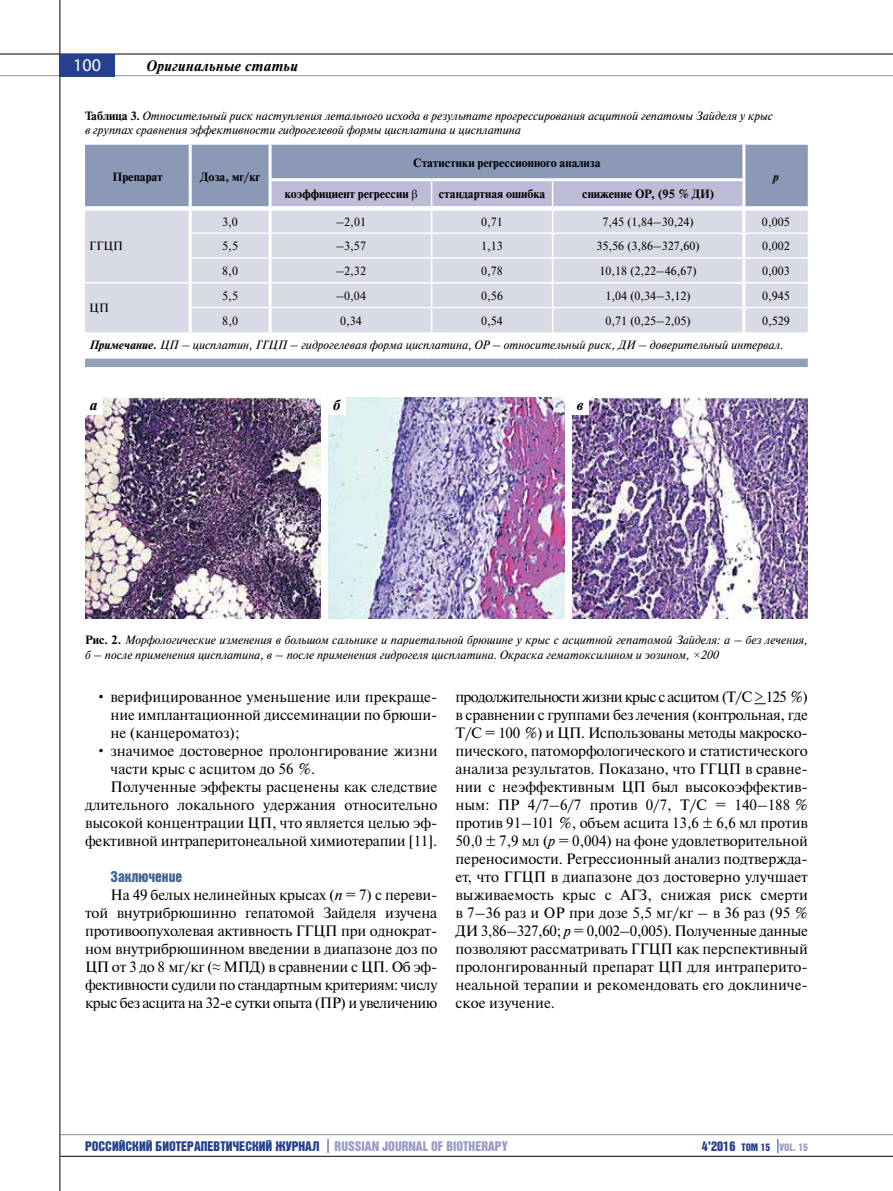
<style>
.page{position:relative;width:893px;height:1191px;background:#fff}
.page>*{position:absolute;margin:0;border:0;box-sizing:border-box;transform-origin:0 0}
.t1{font:18px "Myriad Pro";color:#fff}
.t2{font:15px/18px "Newton C";color:#000;text-align:justify}
.t3{font:italic 700 15px "Newton C";letter-spacing:.02em;color:#000}
.t4{font:15px "Bastion Kontrast Alt C";color:#3f6591}
.t5{font:13.5px "Bastion Kontrast Alt C";color:#25408f}
.t6{font:italic 12px/14.4px "Newton C";color:#000}
.t7{font:12px "Newton C";color:#000}
.t8{font:700 12px "Newton C";color:#000}
.t9{font:italic 700 12px "Newton C";color:#000}
.s1{font-weight:700;font-style:normal}
.s2{font-family:"Times New Roman";font-weight:400}
.s3{font-style:normal}
.s4{font-weight:700}
.s5{font-family:"Times New Roman"}
.s6{font-style:italic}
.s7{color:#9b9bc5}
.s8{font-size:10.5px}
.s9{font-size:10.5px;color:#9b9bc5}
</style>
<div class="page">
<hr style="left:60px;top:1134px;width:833px;height:1px;background:#939598">
<hr style="left:60px;top:1155px;width:833px;height:1px;background:#000">
<hr style="left:60px;top:0;width:1px;height:1191px;background:#000">
<hr style="left:0;top:54px;width:893px;height:1px;background:#000">
<hr style="left:0;top:75px;width:893px;height:1px;background:#939598">
<div style="left:60px;top:54px;width:55px;height:22px;background:#25408f"></div>
<svg style="left:328px;top:1139px;width:1px;height:13px"></svg>
<svg style="left:777px;top:1139px;width:1px;height:13px"></svg>
<svg style="left:754px;top:703px;width:12px;height:1px"></svg>
<div style="left:85px;top:145px;width:723px;height:61px;background:#8b99b7"></div>
<div style="left:85px;top:211px;width:723px;height:121px;background:#d8dbe5"></div>
<svg style="left:85px;top:358px;width:723px;height:9px;background:#9aa6c0"></svg>
<hr style="left:189px;top:145px;width:3px;height:35px;background:#fff">
<hr style="left:269px;top:145px;width:3px;height:33px;background:#fff">
<hr style="left:742px;top:145px;width:3px;height:33px;background:#fff">
<hr style="left:189px;top:180px;width:3px;height:26px;background:#fff">
<hr style="left:189px;top:211px;width:3px;height:22px;background:#fff">
<hr style="left:269px;top:211px;width:3px;height:21px;background:#fff">
<hr style="left:742px;top:211px;width:3px;height:21px;background:#fff">
<hr style="left:189px;top:233px;width:3px;height:25px;background:#fff">
<hr style="left:269px;top:234px;width:3px;height:23px;background:#fff">
<hr style="left:742px;top:234px;width:3px;height:23px;background:#fff">
<hr style="left:189px;top:258px;width:3px;height:24px;background:#fff">
<hr style="left:269px;top:259px;width:3px;height:23px;background:#fff">
<hr style="left:742px;top:259px;width:3px;height:23px;background:#fff">
<hr style="left:189px;top:283px;width:3px;height:24px;background:#fff">
<hr style="left:269px;top:283px;width:3px;height:24px;background:#fff">
<hr style="left:742px;top:283px;width:3px;height:24px;background:#fff">
<hr style="left:189px;top:307px;width:3px;height:25px;background:#fff">
<hr style="left:269px;top:308px;width:3px;height:24px;background:#fff">
<hr style="left:742px;top:308px;width:3px;height:24px;background:#fff">
<hr style="left:192px;top:232px;width:78px;height:2px;background:#fff">
<hr style="left:744px;top:232px;width:64px;height:2px;background:#fff">
<hr style="left:192px;top:257px;width:78px;height:2px;background:#fff">
<hr style="left:744px;top:257px;width:64px;height:2px;background:#fff">
<hr style="left:85px;top:282px;width:105px;height:1px;background:#fff">
<hr style="left:190px;top:282px;width:80px;height:1px;background:#fff">
<hr style="left:744px;top:282px;width:64px;height:1px;background:#fff">
<hr style="left:192px;top:307px;width:78px;height:1px;background:#fff">
<hr style="left:744px;top:307px;width:64px;height:1px;background:#fff">
<hr style="left:269px;top:178px;width:163px;height:3px;background:#fff">
<hr style="left:269px;top:181px;width:3px;height:25px;background:#fff">
<hr style="left:432px;top:178px;width:121px;height:3px;background:#fff">
<hr style="left:553px;top:178px;width:192px;height:3px;background:#fff">
<hr style="left:742px;top:181px;width:3px;height:25px;background:#fff">
<svg style="left:270px;top:180px;width:474px;height:152px;background:#d5d8e4"></svg>
<div style="left:270px;top:206px;width:162px;height:5px;background:#fff"></div>
<div style="left:432px;top:206px;width:121px;height:5px;background:#fff"></div>
<div style="left:553px;top:206px;width:191px;height:5px;background:#fff"></div>
<img style="left:85px;top:398px;width:235px;height:221px">
<img style="left:573px;top:398px;width:235px;height:221px">
<img style="left:329px;top:398px;width:235px;height:221px">
<div style="left:85px;top:398px;width:17px;height:17px;background:#fff"></div>
<div style="left:328px;top:398px;width:17px;height:17px;background:#fff"></div>
<div style="left:571px;top:398px;width:17px;height:17px;background:#fff"></div>
<p class="t1" style="left:73px;top:54px;width:29px">100</p>
<p class="t3" style="left:147px;top:57px;width:153px">Оригинальные статьи</p>
<p class="t6" style="left:85px;top:109px;width:689px"><span class="s1">Таблица 3.</span> Относительный риск наступления летального исхода в результате прогрессирования асцитной гепатомы Зайделя у крыс в группах сравнения эффективности гидрогелевой формы цисплатина и цисплатина</p>
<p class="t8" style="left:112px;top:170px;width:52px">Препарат</p>
<p class="t8" style="left:200px;top:170px;width:61px">Доза, мг/кг</p>
<p class="t8" style="left:413px;top:156px;width:189px">Статистики регрессионного анализа</p>
<p class="t9" style="left:773px;top:171px;width:7px">p</p>
<p class="t7" style="left:89px;top:240px;width:35px">ГГЦП</p>
<p class="t8" style="left:285px;top:187px;width:134px">коэффициент регрессии <span class="s2">β</span></p>
<p class="t8" style="left:439px;top:187px;width:108px">стандартная ошибка</p>
<p class="t8" style="left:582px;top:187px;width:133px">снижение ОР, (95 % ДИ)</p>
<p class="t7" style="left:222px;top:215px;width:17px">3,0</p>
<p class="t7" style="left:336px;top:215px;width:32px">–2,01</p>
<p class="t7" style="left:481px;top:215px;width:23px">0,71</p>
<p class="t7" style="left:603px;top:215px;width:93px">7,45 (1,84–30,24)</p>
<p class="t7" style="left:762px;top:215px;width:29px">0,005</p>
<p class="t7" style="left:222px;top:240px;width:17px">5,5</p>
<p class="t7" style="left:336px;top:240px;width:32px">–3,57</p>
<p class="t7" style="left:481px;top:240px;width:23px">1,13</p>
<p class="t7" style="left:596px;top:240px;width:105px">35,56 (3,86–327,60)</p>
<p class="t7" style="left:762px;top:240px;width:29px">0,002</p>
<p class="t7" style="left:222px;top:264px;width:17px">8,0</p>
<p class="t7" style="left:336px;top:264px;width:32px">–2,32</p>
<p class="t7" style="left:481px;top:264px;width:23px">0,78</p>
<p class="t7" style="left:600px;top:264px;width:99px">10,18 (2,22–46,67)</p>
<p class="t7" style="left:762px;top:264px;width:29px">0,003</p>
<p class="t7" style="left:222px;top:289px;width:17px">5,5</p>
<p class="t7" style="left:336px;top:289px;width:32px">–0,04</p>
<p class="t7" style="left:481px;top:289px;width:23px">0,56</p>
<p class="t7" style="left:606px;top:289px;width:87px">1,04 (0,34–3,12)</p>
<p class="t7" style="left:762px;top:289px;width:29px">0,945</p>
<p class="t7" style="left:222px;top:314px;width:17px">8,0</p>
<p class="t7" style="left:340px;top:314px;width:23px">0,34</p>
<p class="t7" style="left:481px;top:314px;width:23px">0,54</p>
<p class="t7" style="left:606px;top:314px;width:87px">0,71 (0,25–2,05)</p>
<p class="t7" style="left:89px;top:302px;width:21px">ЦП</p>
<p class="t6" style="left:89px;top:309px;width:702px;line-height:23.9px;text-indent:673px"><span class="s3">0,529<br></span><span class="s4">Примечание.</span> ЦП – цисплатин, ГГЦП – гидрогелевая форма цисплатина, ОР – относительный риск, ДИ – доверительный интервал.</p>
<p class="t3" style="left:90px;top:396px;width:9px">а</p>
<p class="t3" style="left:333px;top:396px;width:9px">б</p>
<p class="t3" style="left:577px;top:396px;width:8px">в</p>
<p class="t6" style="left:85px;top:633px;width:724px"><span class="s1">Рис. 2.</span> Морфологические изменения в большом сальнике и париетальной брюшине у крыс с асцитной гепатомой Зайделя: а – без лечения, б – после применения цисплатина, в – после применения гидрогеля цисплатина. Окраска гематоксилином и эозином, <span class="s5">×</span>200</p>
<p class="t2" style="left:111px;top:688px;width:328px;text-align:left;text-indent:-15px">• верифицированное уменьшение или прекраще&shy;ние имплантационной диссеминации по брюши&shy;не (канцероматоз);</p>
<p class="t2" style="left:96px;top:742px;width:343px">• значимое достоверное пролонгирование жизни</p>
<p class="t2" style="left:111px;top:760px;width:206px">части крыс с асцитом до 56 %.</p>
<p class="t2" style="left:111px;top:778px;width:328px">Полученные эффекты расценены как следствие</p>
<p class="t2" style="left:85px;top:796px;width:354px">длительного локального удержания относительно</p>
<p class="t2" style="left:85px;top:814px;width:354px">высокой концентрации ЦП, что является целью эф-</p>
<p class="t2" style="left:85px;top:832px;width:354px">фективной интраперитонеальной химиотерапии [11].</p>
<p class="t4" style="left:111px;top:869px;width:73px">ЗАКЛЮЧЕНИЕ</p>
<p class="t2" style="left:85px;top:886px;width:354px;text-indent:26px">На 49 белых нелинейных крысах (<span class="s6">n</span> = 7) с переви&shy;той внутрибрюшинно гепатомой Зайделя изучена противоопухолевая активность ГГЦП при однократ&shy;ном внутрибрюшинном введении в диапазоне доз по ЦП от 3 до 8 мг/кг (<span class="s5">≈</span> МПД) в сравнении с ЦП. Об эф&shy;фективности судили по стандартным критериям: числу крыс без асцита на 32-е сутки опыта (ПР) и увеличению</p>
<p class="t2" style="left:455px;top:688px;width:354px">продолжительности жизни крыс с асцитом (Т/С &gt; 125 %) в сравнении с группами без лечения (контрольная, где Т/С = 100 %) и ЦП. Использованы методы макроско&shy;пического, патоморфологического и статистического анализа результатов. Показано, что ГГЦП в сравне&shy;нии с неэффективным ЦП был высокоэффектив&shy;ным: ПР 4/7–6/7 против 0/7, Т/С = 140–188 % против 91–101 %, объем асцита 13,6 ± 6,6 мл против 50,0 ± 7,9 мл (<span class="s6">р</span> = 0,004) на фоне удовлетворительной переносимости. Регрессионный анализ подтвержда&shy;ет, что ГГЦП в диапазоне доз достоверно улучшает выживаемость крыс с АГЗ, снижая риск смерти в 7–36 раз и ОР при дозе 5,5 мг/кг – в 36 раз (95 % ДИ 3,86–327,60; <span class="s6">р</span> = 0,002–0,005). Полученные данные позволяют рассматривать ГГЦП как перспективный пролонгированный препарат ЦП для интраперито&shy;неальной терапии и рекомендовать его доклиниче&shy;ское изучение.</p>
<p class="t5" style="left:85px;top:1139px;width:424px">РОССИЙСКИЙ БИОТЕРАПЕВТИЧЕСКИЙ ЖУРНАЛ <span class="s7">RUSSIAN JOURNAL OF BIOTHERAPY</span></p>
<p class="t5" style="left:702px;top:1139px;width:108px">4'2016 <span class="s8">ТОМ 15</span> <span class="s9">VOL. 15</span></p>
</div>
